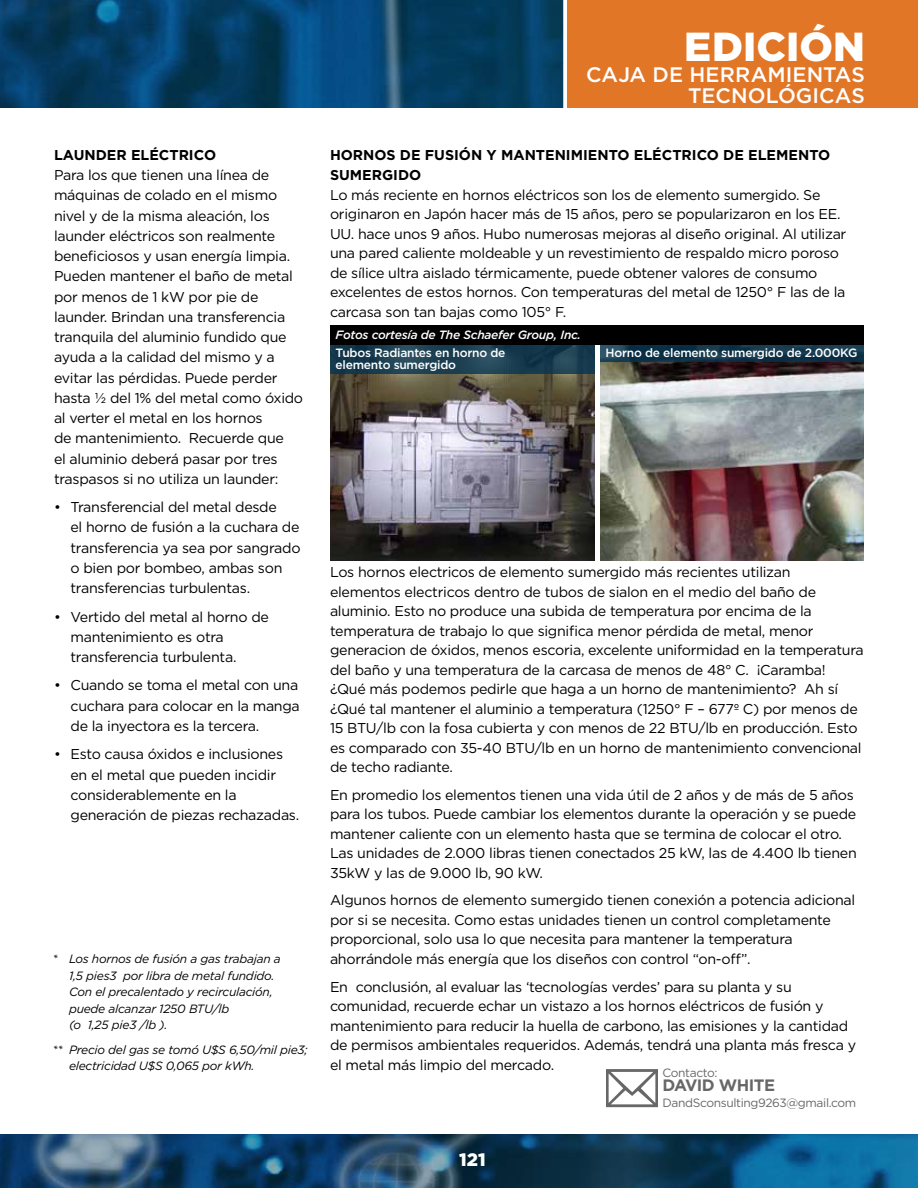
<style>
.page{position:relative;width:918px;height:1188px;background:#fff}
.page>*{position:absolute;margin:0;border:0;box-sizing:border-box;transform-origin:0 0}
.t1{font:900 40.5px "Gotham";letter-spacing:.005em;color:#fff}
.t2{font:500 21px/21px "Gotham";letter-spacing:.005em;color:#fff;text-align:right}
.t3{font:900 18px "Gotham";color:#fff}
.t4{font:700 16.5px "Gotham";letter-spacing:-.03em;color:#666767}
.t5{font:14.25px/19.5px "Gotham";letter-spacing:-.02em;color:#000}
.t6{font:700 14.25px/20.2px "Gotham";color:#000}
.t7{font:italic 12px/16.5px "Gotham";letter-spacing:-.02em;color:#000}
.t8{font:500 12px "Gotham";letter-spacing:-.02em;color:#fff}
.t9{font:12px "Gotham";letter-spacing:-.03em;color:#666767}
.t10{font:italic 500 12px "Gotham";letter-spacing:-.02em;color:#fff}
</style>
<div class="page">
<img style="left:0;top:0;width:563px;height:108px">
<img style="left:0;top:1135px;width:918px;height:53px">
<div style="left:567px;top:0;width:351px;height:108px;background:#e17627"></div>
<svg style="left:606px;top:1069px;width:52px;height:38px"></svg>
<img style="left:600px;top:362px;width:264px;height:199px">
<svg style="left:600px;top:345px;width:264px;height:17px;background:#13374c"></svg>
<img style="left:330px;top:374px;width:265px;height:187px">
<svg style="left:330px;top:345px;width:265px;height:29px;background:#1b3e51"></svg>
<div style="left:330px;top:326px;width:534px;height:19px;background:#000"></div>
<p class="t6" style="left:54px;top:145px;width:164px">LAUNDER ELÉCTRICO</p>
<p class="t5" style="left:54px;top:165px;width:251px;line-height:20.2px">Para los que tienen una línea de máquinas de colado en el mismo nivel y de la misma aleación, los launder eléctricos son realmente beneficiosos y usan energía limpia.<br>Pueden mantener el baño de metal por menos de 1 kW por pie de launder. Brindan una transferencia tranquila del aluminio fundido que ayuda a la calidad del mismo y a evitar las pérdidas. Puede perder hasta ½ del 1% del metal como óxido al verter el metal en los hornos<br>de mantenimiento. Recuerde que<br>el aluminio deberá pasar por tres traspasos si no utiliza un launder:</p>
<p class="t5" style="left:71px;top:497px;width:232px;line-height:20.2px;text-indent:-17px">• Transferencial del metal desde<br>el horno de fusión a la cuchara de transferencia ya sea por sangrado o bien por bombeo, ambas son transferencias turbulentas.</p>
<p class="t5" style="left:71px;top:606px;width:200px;line-height:20.2px;text-indent:-17px">• Vertido del metal al horno de mantenimiento es otra transferencia turbulenta.</p>
<p class="t5" style="left:71px;top:675px;width:231px;line-height:20.2px;text-align:justify;text-indent:-17px">• Cuando se toma el metal con una cuchara para colocar en la manga de la inyectora es la tercera.</p>
<p class="t5" style="left:71px;top:744px;width:230px;line-height:20.2px;text-indent:-17px">• Esto causa óxidos e inclusiones en el metal que pueden incidir considerablemente en la generación de piezas rechazadas.</p>
<p class="t7" style="left:69px;top:951px;width:213px;text-indent:-16px">* Los hornos de fusión a gas trabajan a<br>1,5 pies3 por libra de metal fundido.<br>Con el precalentado y recirculación, puede alcanzar 1250 BTU/lb<br>(o 1,25 pie3 /lb ).</p>
<p class="t7" style="left:69px;top:1041px;width:240px;text-indent:-16px">** Precio del gas se tomó U$S 6,50/mil pie3; electricidad U$S 0,065 por kWh.</p>
<h1 class="t1" style="left:684px;top:18px;width:182px">EDICIÓN</h1>
<h2 class="t2" style="left:586px;top:63px;width:280px">CAJA DE HERRAMIENTAS<br>TECNOLÓGICAS</h2>
<p class="t6" style="left:330px;top:145px;width:502px">HORNOS DE FUSIÓN Y MANTENIMIENTO ELÉCTRICO DE ELEMENTO<br>SUMERGIDO</p>
<p class="t5" style="left:330px;top:185px;width:518px">Lo más reciente en hornos eléctricos son los de elemento sumergido. Se originaron en Japón hacer más de 15 años, pero se popularizaron en los EE.<br>UU. hace unos 9 años. Hubo numerosas mejoras al diseño original. Al utilizar una pared caliente moldeable y un revestimiento de respaldo micro poroso de sílice ultra aislado térmicamente, puede obtener valores de consumo excelentes de estos hornos. Con temperaturas del metal de 1250° F las de la carcasa son tan bajas como 105° F.</p>
<p class="t10" style="left:336px;top:327px;width:247px">Fotos cortesía de The Schaefer Group, Inc.</p>
<p class="t8" style="left:336px;top:345px;width:171px">Tubos Radiantes en horno de</p>
<p class="t8" style="left:606px;top:345px;width:253px">Horno de elemento sumergido de 2.000KG</p>
<p class="t8" style="left:336px;top:357px;width:122px">elemento sumergido</p>
<p class="t5" style="left:330px;top:562px;width:535px">Los hornos electricos de elemento sumergido más recientes utilizan elementos electricos dentro de tubos de sialon en el medio del baño de aluminio. Esto no produce una subida de temperatura por encima de la temperatura de trabajo lo que significa menor pérdida de metal, menor generacion de óxidos, menos escoria, excelente uniformidad en la temperatura del baño y una temperatura de la carcasa de menos de 48° C. ¡Caramba! ¿Qué más podemos pedirle que haga a un horno de mantenimiento? Ah sí ¿Qué tal mantener el aluminio a temperatura (1250° F – 677º C) por menos de 15 BTU/lb con la fosa cubierta y con menos de 22 BTU/lb en producción. Esto es comparado con 35-40 BTU/lb en un horno de mantenimiento convencional de techo radiante.</p>
<p class="t5" style="left:330px;top:785px;width:528px">En promedio los elementos tienen una vida útil de 2 años y de más de 5 años para los tubos. Puede cambiar los elementos durante la operación y se puede mantener caliente con un elemento hasta que se termina de colocar el otro.<br>Las unidades de 2.000 libras tienen conectados 25 kW, las de 4.400 lb tienen 35kW y las de 9.000 lb, 90 kW.</p>
<p class="t5" style="left:330px;top:890px;width:527px">Algunos hornos de elemento sumergido tienen conexión a potencia adicional por si se necesita. Como estas unidades tienen un control completamente proporcional, solo usa lo que necesita para mantener la temperatura ahorrándole más energía que los diseños con control “on-off”.</p>
<p class="t5" style="left:330px;top:976px;width:528px">En conclusión, al evaluar las ‘tecnologías verdes’ para su planta y su comunidad, recuerde echar un vistazo a los hornos eléctricos de fusión y mantenimiento para reducir la huella de carbono, las emisiones y la cantidad de permisos ambientales requeridos. Además, tendrá una planta más fresca y el metal más limpio del mercado.</p>
<p class="t9" style="left:663px;top:1065px;width:57px">Contacto:</p>
<p class="t4" style="left:663px;top:1074px;width:114px">DAVID WHITE</p>
<p class="t9" style="left:663px;top:1095px;width:195px">DandSconsulting9263@gmail.com</p>
<p class="t3" style="left:459px;top:1147px;width:28px">121</p>
</div>
